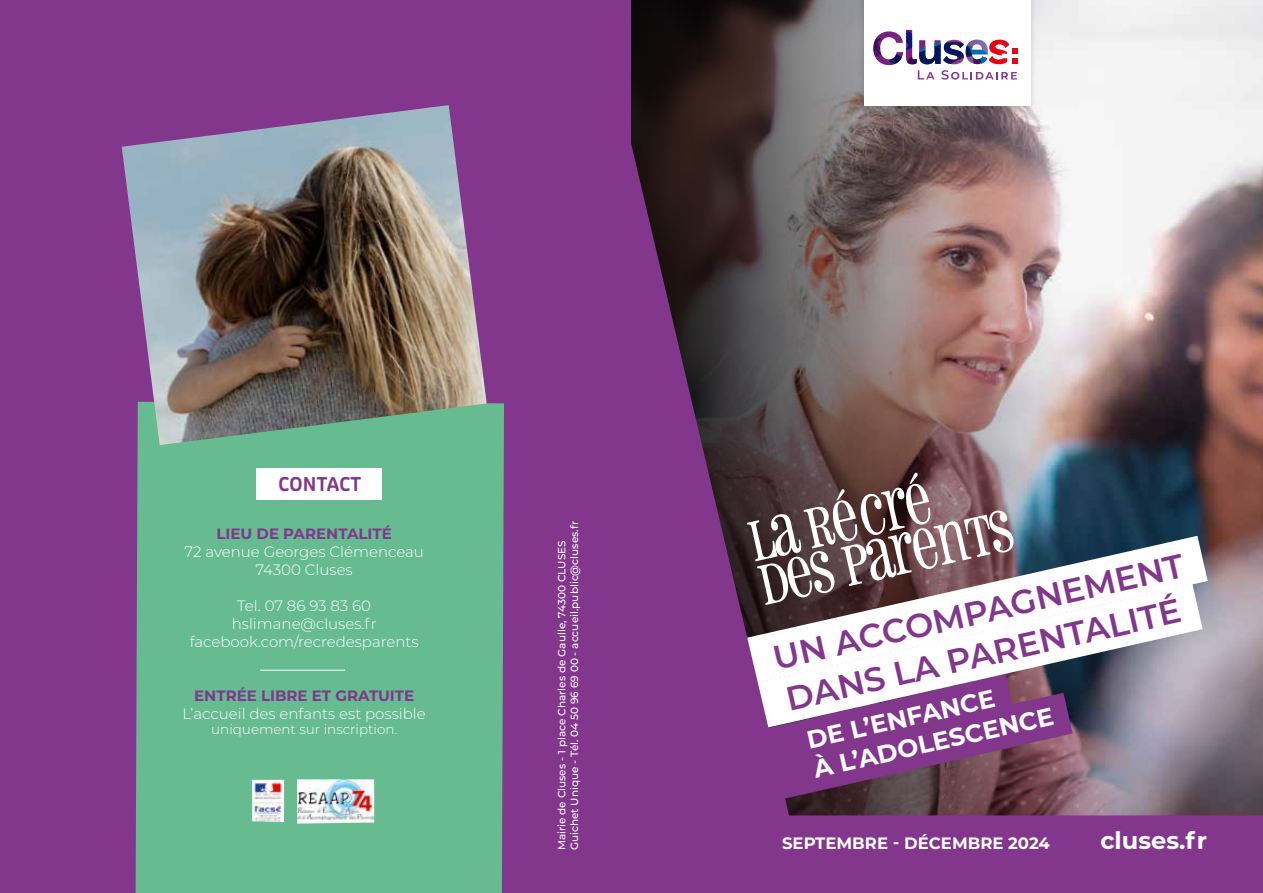
<style>
.page{position:relative;width:1263px;height:893px;background:#fff}
.page>*{position:absolute;margin:0;border:0;box-sizing:border-box;transform-origin:0 0}
.t1{font:600 33.45px "Montserrat";color:#82368c}
.t2{font:700 25.05px/30.2px "Montserrat";color:#fff}
.t3{font:700 24.15px "Montserrat";color:#fff}
.t4{font:600 18.9px "Puffin Display Soft";letter-spacing:-.005em;color:#82368c}
.t5{font:700 16.5px "Montserrat";color:#fff}
.t6{font:300 15px/18px "Montserrat";color:#fff;text-align:center}
.t7{font:700 15px "Montserrat";color:#82368c}
.t8{font:300 13.5px "Montserrat";color:#fff}
.t9{font:500 10.5px/12.6px "Montserrat";color:#fff}
</style>
<div class="page">
<div style="left:0;top:0;width:631px;height:893px;background:#82368c"></div>
<div style="left:136px;top:403px;width:368px;height:490px;background:#66bb91"></div>
<img style="left:631px;top:0;width:632px;height:893px">
<img style="left:297px;top:779px;width:77px;height:45px">
<img style="left:252px;top:780px;width:32px;height:42px">
<div style="left:858px;top:0;width:178px;height:114px;background:#000;opacity:.15"></div>
<div style="left:864px;top:0;width:166px;height:105px;background:#fff"></div>
<svg style="left:873px;top:30px;width:144px;height:50px"></svg>
<svg style="left:747px;top:473px;width:267px;height:132px"></svg>
<hr style="left:260px;top:670px;width:85px;height:1px;background:#fff">
<img style="left:122px;top:105px;width:365px;height:340px">
<div style="left:256px;top:468px;width:126px;height:31px;background:#fff"></div>
<p class="t4" style="left:278px;top:473px;width:84px">CONTACT</p>
<p class="t7" style="left:216px;top:523px;width:177px">LIEU DE PARENTALITÉ</p>
<p class="t6" style="left:185px;top:542px;width:241px">72 avenue Georges Clémenceau<br>74300 Cluses</p>
<p class="t6" style="left:190px;top:596px;width:230px">Tel. 07 86 93 83 60 hslimane@cluses.fr facebook.com/recredesparents</p>
<p class="t7" style="left:194px;top:685px;width:221px">ENTRÉE LIBRE ET GRATUITE</p>
<p class="t6" style="left:183px;top:704px;width:245px">L’accueil des enfants est possible</p>
<p class="t8" style="left:211px;top:720px;width:187px">uniquement sur inscription.</p>
<p class="t9" style="left:555px;top:850px;width:331px;rotate:-90deg">Mairie de Cluses - 1 place Charles de Gaulle, 74300 CLUSES<br>Guichet Unique - Tél. 04 50 96 69 00 - accueil.public@cluses.fr</p>
<h1 class="t1" style="left:768px;top:636px;width:421px;rotate:-13deg">UN ACCOMPAGNEMENT</h1>
<h1 class="t1" style="left:781px;top:677px;width:405px;rotate:-13deg">DANS LA PARENTALITÉ</h1>
<h2 class="t2" style="left:803px;top:724px;width:247px;rotate:-13deg">DE L’ENFANCE<br>À L’ADOLESCENCE</h2>
<p class="t5" style="left:782px;top:831px;width:269px">SEPTEMBRE - DÉCEMBRE 2024</p>
<h3 class="t3" style="left:1100px;top:823px;width:108px">cluses.fr</h3>
</div>
